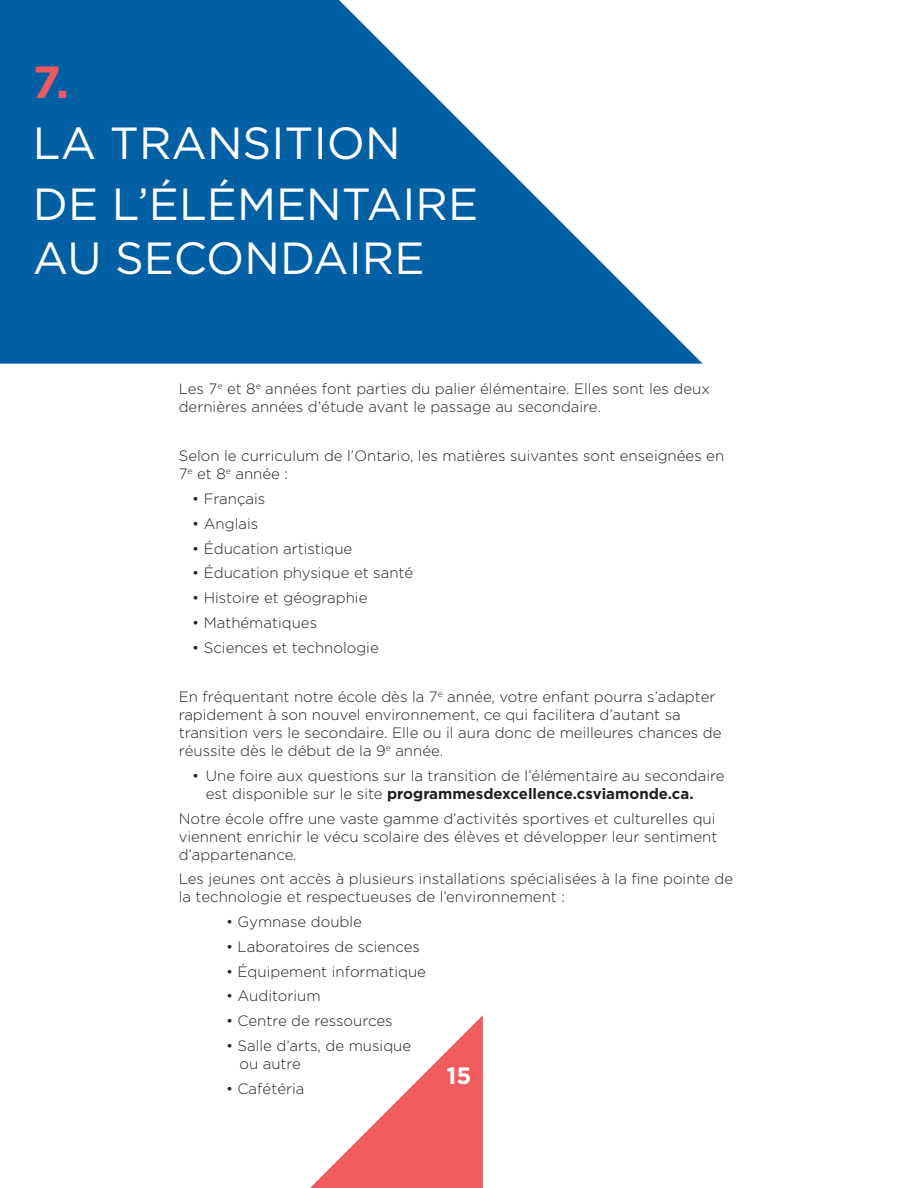
<style>
.page{position:relative;width:918px;height:1188px;background:#fff}
.page>*{position:absolute;margin:0;border:0;box-sizing:border-box;transform-origin:0 0}
.t1{font:45px/60.8px "Gotham";color:#fff}
.t2{font:700 45px "Gotham";color:#f05c5e}
.t3{font:700 23.55px "Gotham";color:#fff}
.t4{font:300 15px/18px "Gotham";color:#231f20}
.s1{font-weight:700}
</style>
<div class="page">
<svg style="left:310px;top:1015px;width:173px;height:173px"></svg>
<svg style="left:1px;top:0;width:702px;height:364px;fill:#015fa4"></svg>
<h1 class="t2" style="left:33px;top:52px;width:38px">7.</h1>
<h1 class="t1" style="left:33px;top:112px;width:447px">LA TRANSITION<br>DE L’ÉLÉMENTAIRE</h1>
<h1 class="t1" style="left:33px;top:227px;width:393px">AU SECONDAIRE</h1>
<p class="t4" style="left:179px;top:379px;width:533px">Les 7<sup>e</sup> et 8<sup>e</sup> années font parties du palier élémentaire. Elles sont les deux dernières années d’étude avant le passage au secondaire.</p>
<p class="t4" style="left:179px;top:447px;width:547px">Selon le curriculum de l’Ontario, les matières suivantes sont enseignées en<br>7<sup>e</sup> et 8<sup>e</sup> année :</p>
<p class="t4" style="left:192px;top:490px;width:75px">• Français</p>
<p class="t4" style="left:192px;top:514px;width:68px">• Anglais</p>
<p class="t4" style="left:192px;top:539px;width:162px">• Éducation artistique</p>
<p class="t4" style="left:192px;top:564px;width:223px">• Éducation physique et santé</p>
<p class="t4" style="left:192px;top:589px;width:177px">• Histoire et géographie</p>
<p class="t4" style="left:192px;top:613px;width:126px">• Mathématiques</p>
<p class="t4" style="left:192px;top:638px;width:188px">• Sciences et technologie</p>
<p class="t4" style="left:179px;top:688px;width:544px">En fréquentant notre école dès la 7<sup>e</sup> année, votre enfant pourra s’adapter rapidement à son nouvel environnement, ce qui facilitera d’autant sa transition vers le secondaire. Elle ou il aura donc de meilleures chances de réussite dès le début de la 9<sup>e</sup> année.</p>
<p class="t4" style="left:206px;top:766px;width:520px;text-indent:-14px">• Une foire aux questions sur la transition de l’élémentaire au secondaire est disponible sur le site <span class="s1">programmesdexcellence.csviamonde.ca.</span></p>
<p class="t4" style="left:179px;top:809px;width:540px">Notre école offre une vaste gamme d’activités sportives et culturelles qui viennent enrichir le vécu scolaire des élèves et développer leur sentiment d’appartenance.</p>
<p class="t4" style="left:179px;top:870px;width:556px">Les jeunes ont accès à plusieurs installations spécialisées à la fine pointe de la technologie et respectueuses de l’environnement :</p>
<p class="t4" style="left:226px;top:913px;width:137px">• Gymnase double</p>
<p class="t4" style="left:226px;top:937px;width:195px">• Laboratoires de sciences</p>
<p class="t4" style="left:226px;top:962px;width:202px">• Équipement informatique</p>
<p class="t4" style="left:226px;top:987px;width:96px">• Auditorium</p>
<p class="t4" style="left:226px;top:1012px;width:168px">• Centre de ressources</p>
<p class="t4" style="left:240px;top:1036px;width:173px;text-indent:-14px">• Salle d’arts, de musique ou autre</p>
<p class="t4" style="left:226px;top:1079px;width:80px">• Cafétéria</p>
<h2 class="t3" style="left:447px;top:1060px;width:26px">15</h2>
</div>
